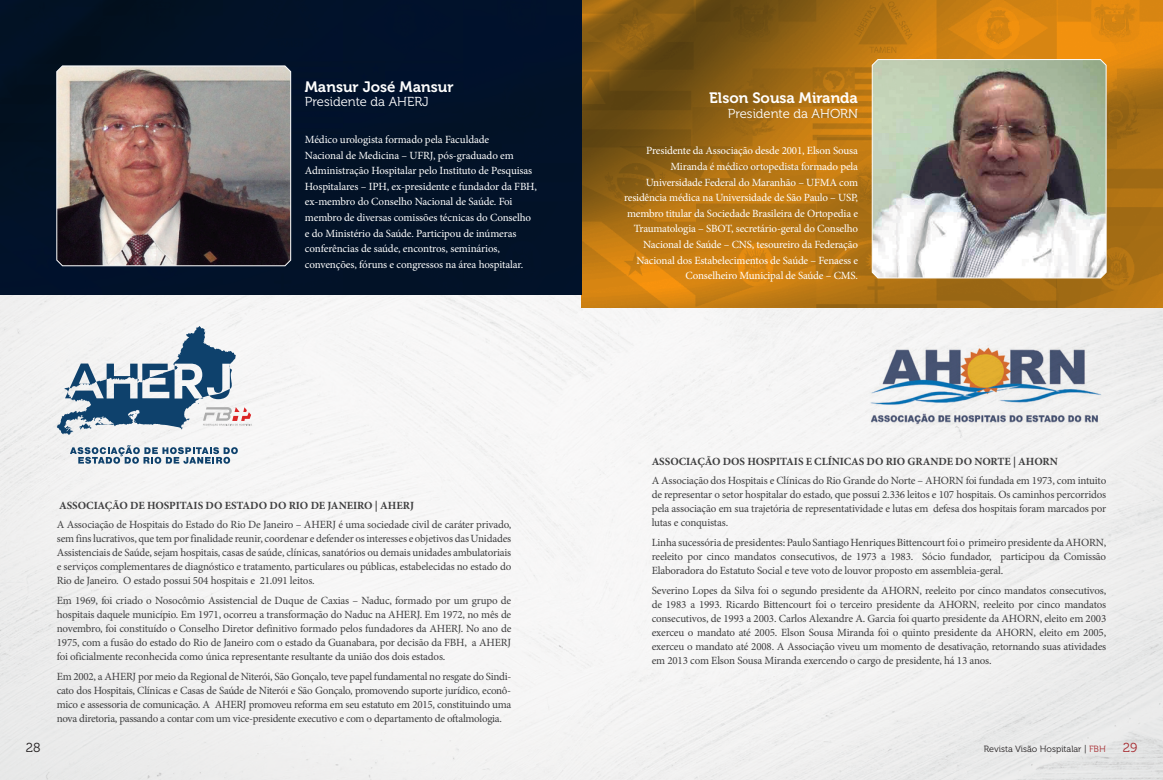
<style>
.page{position:relative;width:1163px;height:780px;background:#fff}
.page>*{position:absolute;margin:0;border:0;box-sizing:border-box;transform-origin:0 0}
.t1{font:15px "Museo 700";color:#fff}
.t2{font:13px "Museo 300";color:#fff}
.t3{font:13px "Museo 300";color:#231f20}
.t4{font:13px "Museo 300";color:#a72b30}
.t5{font:11px/14px "Minion Pro";letter-spacing:-.02em;color:#3e3e3f;text-align:justify}
.t6{font:11px/15.6px "Minion Pro";letter-spacing:-.015em;color:#fff;text-align:right}
.t7{font:700 11px "Minion Pro";letter-spacing:-.005em;color:#3e3e3f}
.t8{font:9px "Museo 300";color:#231f20}
.s1{color:#a72b30}
</style>
<div class="page">
<img style="left:0;top:295px;width:1162px;height:485px">
<img style="left:581px;top:0;width:581px;height:307px">
<div style="left:0;top:0;width:581px;height:295px;background:#021228"></div>
<svg style="left:70px;top:445px;width:168px;height:18px"></svg>
<svg style="left:57px;top:326px;width:195px;height:109px"></svg>
<img style="left:56px;top:64px;width:235px;height:203px">
<img style="left:864px;top:343px;width:241px;height:88px">
<img style="left:871px;top:58px;width:235px;height:221px">
<h1 class="t1" style="left:305px;top:79px;width:150px">Mansur José Mansur</h1>
<p class="t2" style="left:305px;top:95px;width:125px">Presidente da AHERJ</p>
<p class="t6" style="left:305px;top:132px;width:234px;text-align:left">Médico urologista formado pela Faculdade<br>Nacional de Medicina – UFRJ, pós-graduado em Administração Hospitalar pelo Instituto de Pesquisas Hospitalares – IPH, ex-presidente e fundador da FBH, ex-membro do Conselho Nacional de Saúde. Foi membro de diversas comissões técnicas do Conselho e do Ministério da Saúde. Participou de inúmeras conferências de saúde, encontros, seminários, convenções, fóruns e congressos na área hospitalar.</p>
<p class="t7" style="left:59px;top:497px;width:356px">ASSOCIAÇÃO DE HOSPITAIS DO ESTADO DO RIO DE JANEIRO | AHERJ</p>
<p class="t5" style="left:57px;top:518px;width:456px">A Associação de Hospitais do Estado do Rio De Janeiro – AHERJ é uma sociedade civil de caráter privado, sem fins lucrativos, que tem por finalidade reunir, coordenar e defender os interesses e objetivos das Unidades Assistenciais de Saúde, sejam hospitais, casas de saúde, clínicas, sanatórios ou demais unidades ambulatoriais e serviços complementares de diagnóstico e tratamento, particulares ou públicas, estabelecidas no estado do Rio de Janeiro. O estado possui 504 hospitais e 21.091 leitos.</p>
<p class="t5" style="left:57px;top:593px;width:456px">Em 1969, foi criado o Nosocômio Assistencial de Duque de Caxias – Naduc, formado por um grupo de hospitais daquele município. Em 1971, ocorreu a transformação do Naduc na AHERJ. Em 1972, no mês de novembro, foi constituído o Conselho Diretor definitivo formado pelos fundadores da AHERJ. No ano de 1975, com a fusão do estado do Rio de Janeiro com o estado da Guanabara, por decisão da FBH, a AHERJ foi oficialmente reconhecida como única representante resultante da união dos dois estados.</p>
<p class="t5" style="left:57px;top:669px;width:456px">Em 2002, a AHERJ por meio da Regional de Niterói, São Gonçalo, teve papel fundamental no resgate do Sindi&shy;cato dos Hospitais, Clínicas e Casas de Saúde de Niterói e São Gonçalo, promovendo suporte jurídico, econô&shy;mico e assessoria de comunicação. A AHERJ promoveu reforma em seu estatuto em 2015, constituindo uma nova diretoria, passando a contar com um vice-presidente executivo e com o departamento de oftalmologia.</p>
<h1 class="t1" style="left:709px;top:90px;width:150px">Elson Sousa Miranda</h1>
<p class="t2" style="left:727px;top:106px;width:132px">Presidente da AHORN</p>
<p class="t6" style="left:624px;top:143px;width:235px">Presidente da Associação desde 2001, Elson Sousa Miranda é médico ortopedista formado pela Universidade Federal do Maranhão – UFMA com residência médica na Universidade de São Paulo – USP, membro titular da Sociedade Brasileira de Ortopedia e Traumatologia – SBOT, secretário-geral do Conselho Nacional de Saúde – CNS, tesoureiro da Federação Nacional dos Estabelecimentos de Saúde – Fenaess e Conselheiro Municipal de Saúde – CMS.</p>
<p class="t7" style="left:651px;top:453px;width:407px">ASSOCIAÇÃO DOS HOSPITAIS E CLÍNICAS DO RIO GRANDE DO NORTE | AHORN</p>
<p class="t5" style="left:651px;top:474px;width:456px">A Associação dos Hospitais e Clínicas do Rio Grande do Norte – AHORN foi fundada em 1973, com intuito de representar o setor hospitalar do estado, que possui 2.336 leitos e 107 hospitais. Os caminhos percorridos pela associação em sua trajetória de representatividade e lutas em defesa dos hospitais foram marcados por lutas e conquistas.</p>
<p class="t5" style="left:651px;top:535px;width:456px">Linha sucessória de presidentes: Paulo Santiago Henriques Bittencourt foi o primeiro presidente da AHORN, reeleito por cinco mandatos consecutivos, de 1973 a 1983. Sócio fundador, participou da Comissão Elaboradora do Estatuto Social e teve voto de louvor proposto em assembleia-geral.</p>
<p class="t5" style="left:651px;top:583px;width:456px">Severino Lopes da Silva foi o segundo presidente da AHORN, reeleito por cinco mandatos consecutivos, de 1983 a 1993. Ricardo Bittencourt foi o terceiro presidente da AHORN, reeleito por cinco mandatos consecutivos, de 1993 a 2003. Carlos Alexandre A. Garcia foi quarto presidente da AHORN, eleito em 2003 exerceu o mandato até 2005. Elson Sousa Miranda foi o quinto presidente da AHORN, eleito em 2005, exerceu o mandato até 2008. A Associação viveu um momento de desativação, retornando suas atividades em 2013 com Elson Sousa Miranda exercendo o cargo de presidente, há 13 anos.</p>
<p class="t3" style="left:26px;top:740px;width:16px">28</p>
<p class="t8" style="left:983px;top:744px;width:123px">Revista Visão Hospitalar | <span class="s1">FBH</span></p>
<p class="t4" style="left:1122px;top:740px;width:16px">29</p>
</div>
